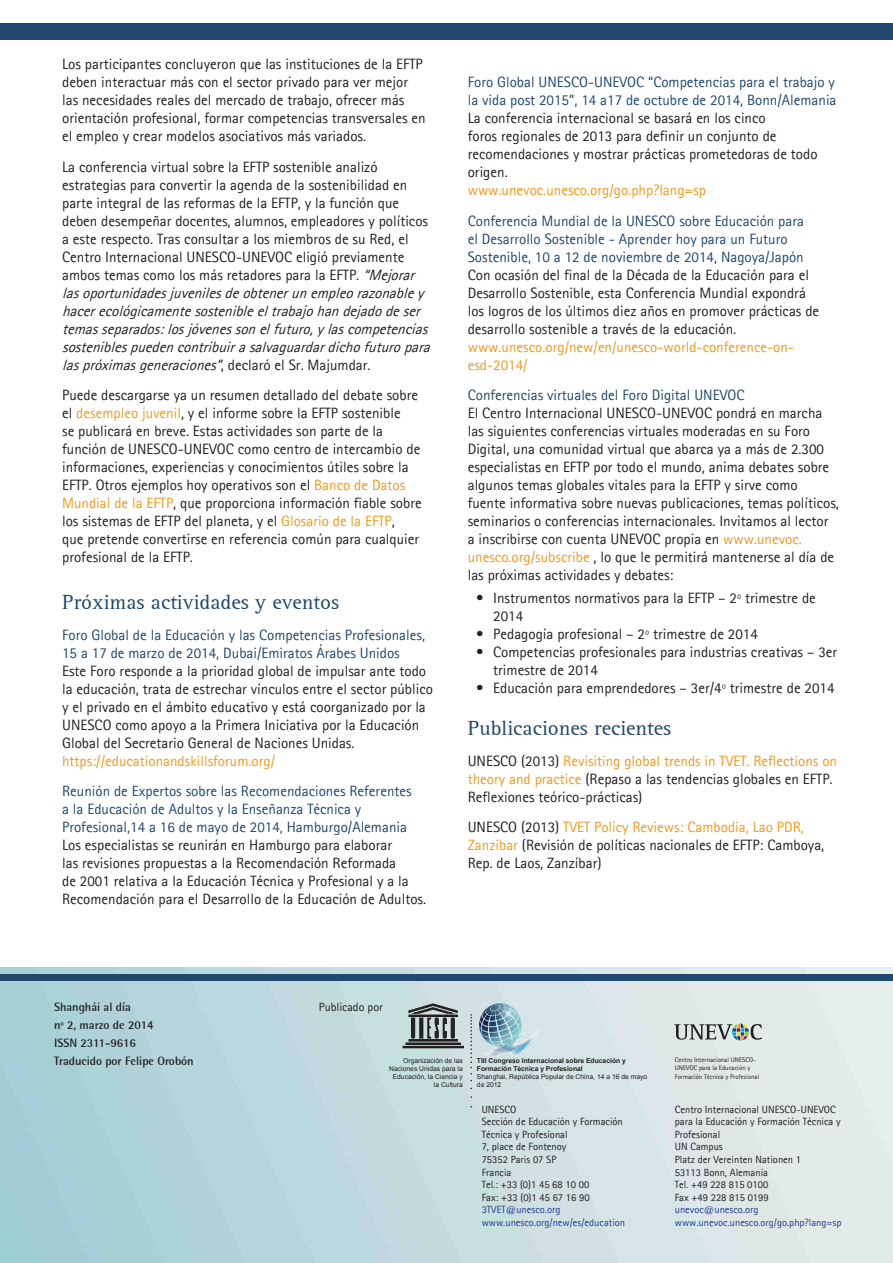
<style>
.page{position:relative;width:893px;height:1263px;background:#fff}
.page>*{position:absolute;margin:0;border:0;box-sizing:border-box;transform-origin:0 0}
.t1{font:21px "Rotis Serif";color:#21496f}
.Bulleted{font:15px/18px "Agfa Rotis Sans Serif";color:#231f20}
.t2{font:700 12px/18px "Rotis Semi Sans";color:#231f20}
.t3{font:12px "Agfa Rotis Sans Serif";color:#231f20}
.t4{font:10.5px/12.6px "Agfa Rotis Sans Serif";color:#231f20}
.t5{font:10.5px "Agfa Rotis Sans Serif";color:#253f8e}
.t6{font:700 6.75px/8.1px "Arial";color:#231f20}
.t7{font:6.75px/8.1px "Agfa Rotis Sans Serif";color:#231f20}
.t8{font:6.75px/8.1px "Arial";color:#231f20;text-align:right}
.s1{font-style:italic}
.s2{color:#f7971d}
.s3{color:#21496f}
.s4{font-weight:400}
</style>
<div class="page">
<img style="left:0;top:967px;width:893px;height:296px">
<div style="left:0;top:974px;width:893px;height:7px;background:#21496f"></div>
<div style="left:0;top:23px;width:893px;height:17px;background:#21496f"></div>
<svg style="left:470px;top:1014px;width:2px;height:60px"></svg>
<img style="left:472px;top:992px;width:66px;height:65px">
<div style="left:409px;top:1039px;width:48px;height:2px;border:1px solid #231f20"></div>
<div style="left:406px;top:1043px;width:54px;height:1px;border:1px solid #231f20"></div>
<div style="left:403px;top:1046px;width:60px;height:2px;border:1px solid #231f20"></div>
<svg style="left:409px;top:1004px;width:48px;height:34px"></svg>
<svg style="left:674px;top:1023px;width:88px;height:17px"></svg>
<p class="Bulleted" style="left:62px;top:55px;width:365px">Los participantes concluyeron que las instituciones de la EFTP deben interactuar más con el sector privado para ver mejor las necesidades reales del mercado de trabajo, ofrecer más orientación profesional, formar competencias transversales en el empleo y crear modelos asociativos más variados.</p>
<p class="Bulleted" style="left:62px;top:157px;width:374px">La conferencia virtual sobre la EFTP sostenible analizó estrategias para convertir la agenda de la sostenibilidad en parte integral de las reformas de la EFTP, y la función que deben desempeñar docentes, alumnos, empleadores y políticos a este respecto. Tras consultar a los miembros de su Red, el Centro Internacional UNESCO-UNEVOC eligió previamente ambos temas como los más retadores para la EFTP. <span class="s1">“Mejorar lasoportunidadesjuvenilesdeobtenerunempleorazonabley hacerecológicamentesostenibleeltrabajohandejadodeser temasseparados:losjóvenessonelfuturo,ylascompetencias sosteniblespuedencontribuirasalvaguardardichofuturopara laspróximasgeneraciones”</span>, d e c l a r ó e l S r . M a j u m d a r .</p>
<p class="Bulleted" style="left:62px;top:386px;width:361px">Puede descargarse ya un resumen detallado del debate sobre el <span class="s2">desempleo juvenil</span>, y el informe sobre la EFTP sostenible<br>se publicará en breve. Estas actividades son parte de la función de UNESCO-UNEVOC como centro de intercambio de informaciones, experiencias y conocimientos útiles sobre la EFTP. Otros ejemplos hoy operativos son el <span class="s2">Banco de Datos Mundial de la EFTP</span>, que proporciona información fiable sobre los sistemas de EFTP del planeta, y el <span class="s2">Glosario de la EFTP</span>,<br>que pretende convertirse en referencia común para cualquier profesional de la EFTP.</p>
<p class="t1" style="left:62px;top:590px;width:279px">Próximas actividades y eventos</p>
<p class="Bulleted" style="left:62px;top:625px;width:372px"><span class="s3">Foro Global de la Educación y las Competencias Profesionales, 15 a 17 de marzo de 2014, Dubai/Emiratos Árabes Unidos<br></span>Este Foro responde a la prioridad global de impulsar ante todo la educación, trata de estrechar vínculos entre el sector público y el privado en el ámbito educativo y está coorganizado por la UNESCO como apoyo a la Primera Iniciativa por la Educación Global del Secretario General de Naciones Unidas. <span class="s2">https://educationandskillsforum.org/</span></p>
<p class="Bulleted" style="left:62px;top:782px;width:366px"><span class="s3">Reunión de Expertos sobre las Recomendaciones Referentes<br>a la Educación de Adultos y la Enseñanza Técnica y Profesional,14 a 16 de mayo de 2014, Hamburgo/Alemania </span>Los especialistas se reunirán en Hamburgo para elaborar<br>las revisiones propuestas a la Recomendación Reformada<br>de 2001 relativa a la Educación Técnica y Profesional y a la Recomendación para el Desarrollo de la Educación de Adultos.</p>
<p class="Bulleted" style="left:468px;top:73px;width:370px"><span class="s3">Foro Global UNESCO-UNEVOC “Competencias para el trabajo y la vida post 2015”, 14 a17 de octubre de 2014, Bonn/Alemania </span>La conferencia internacional se basará en los cinco<br>foros regionales de 2013 para definir un conjunto de recomendaciones y mostrar prácticas prometedoras de todo origen.<br><span class="s2">www.unevoc.unesco.org/go.php?lang=sp</span></p>
<p class="Bulleted" style="left:468px;top:211px;width:353px"><span class="s3">Conferencia Mundial de la UNESCO sobre Educación para<br>el Desarrollo Sostenible - Aprender hoy para un Futuro Sostenible, 10 a 12 de noviembre de 2014, Nagoya/Japón </span>Con ocasión del final de la Década de la Educación para el Desarrollo Sostenible, esta Conferencia Mundial expondrá los logros de los últimos diez años en promover prácticas de desarrollo sostenible a través de la educación. <span class="s2">www.unesco.org/new/en/unesco-world-conference-on&shy;esd-2014/</span></p>
<p class="Bulleted" style="left:468px;top:386px;width:373px"><span class="s3">Conferencias virtuales del Foro Digital UNEVOC<br></span>El Centro Internacional UNESCO-UNEVOC pondrá en marcha las siguientes conferencias virtuales moderadas en su Foro Digital, una comunidad virtual que abarca ya a más de 2.300 especialistas en EFTP por todo el mundo, anima debates sobre algunos temas globales vitales para la EFTP y sirve como fuente informativa sobre nuevas publicaciones, temas políticos, seminarios o conferencias internacionales. Invitamos al lector a inscribirse con cuenta UNEVOC propia en <span class="s2">www.unevoc. unesco.org/subscribe</span> , lo que le permitirá mantenerse al día de las próximas actividades y debates:</p>
<p class="Bulleted" style="left:493px;top:588px;width:324px;text-indent:-17px">• Instrumentos normativos para la EFTP – 2º trimestre de<br>2014</p>
<p class="Bulleted" style="left:476px;top:624px;width:283px">• Pedagogía profesional – 2º trimestre de 2014</p>
<p class="Bulleted" style="left:493px;top:642px;width:346px;text-indent:-17px">• Competencias profesionales para industrias creativas – 3er trimestre de 2014</p>
<p class="Bulleted" style="left:476px;top:678px;width:360px">• Educación para emprendedores – 3er/4º trimestre de 2014</p>
<p class="t1" style="left:468px;top:716px;width:205px">Publicaciones recientes</p>
<p class="Bulleted" style="left:468px;top:751px;width:371px">UNESCO (2013) <span class="s2">Revisiting global trends in TVET. Reflections on theory and practice</span> (Repaso a las tendencias globales en EFTP.<br>Reflexiones teórico-prácticas)</p>
<p class="Bulleted" style="left:468px;top:818px;width:358px">UNESCO (2013) <span class="s2">TVET Policy Reviews: Cambodia, Lao PDR,<br>Zanzibar</span> (Revisión de políticas nacionales de EFTP: Camboya,<br>Rep. de Laos, Zanzíbar)</p>
<p class="t2" style="left:54px;top:998px;width:141px">Shanghái al día<br>nº 2, marzo de 2014<br>ISSN 2311-9616<br>Traducido por Felipe Orobón</p>
<p class="t3" style="left:319px;top:1000px;width:65px">Publicado por</p>
<p class="t8" style="left:389px;top:1056px;width:75px">Organización de las<br>Naciones Unidas para la<br>Educación, la Ciencia y la Cultura</p>
<p class="t7" style="left:675px;top:1056px;width:86px">Centro Internacional UNESCO-<br>UNEVOC para la Educación y<br>Formación Técnica y Profesional</p>
<p class="t6" style="left:477px;top:1056px;width:172px">TIII Congreso Internacional sobre Educación y Formación Técnica y Profesional<br><span class="s4">Shanghai, República Popular de China, 14 a 16 de mayo de 2012</span></p>
<p class="t4" style="left:482px;top:1102px;width:36px">UNESCO</p>
<p class="t4" style="left:482px;top:1115px;width:143px">Sección de Educación y Formación<br>Técnica y Profesional</p>
<p class="t4" style="left:482px;top:1140px;width:86px">7, place de Fontenoy</p>
<p class="t4" style="left:482px;top:1153px;width:76px">75352 Paris 07 SP</p>
<p class="t4" style="left:482px;top:1165px;width:109px">Francia<br>Tel.: +33 (0)1 45 68 10 00</p>
<p class="t4" style="left:482px;top:1191px;width:109px">Fax: +33 (0)1 45 67 16 90</p>
<p class="t5" style="left:482px;top:1203px;width:80px">3TVET@unesco.org</p>
<p class="t5" style="left:482px;top:1216px;width:145px">www.unesco.org/new/es/education</p>
<p class="t4" style="left:675px;top:1102px;width:167px">Centro Internacional UNESCO-UNEVOC para la Educación y Formación Técnica y<br>Profesional</p>
<p class="t4" style="left:675px;top:1140px;width:50px">UN Campus</p>
<p class="t4" style="left:675px;top:1153px;width:128px">Platz der Vereinten Nationen 1</p>
<p class="t4" style="left:675px;top:1165px;width:95px">53113 Bonn, Alemania</p>
<p class="t4" style="left:675px;top:1178px;width:95px">Tel. +49 228 815 0100</p>
<p class="t4" style="left:675px;top:1191px;width:95px">Fax +49 228 815 0199</p>
<p class="t5" style="left:675px;top:1203px;width:85px">unevoc@unesco.org</p>
<p class="t5" style="left:675px;top:1216px;width:168px">www.unevoc.unesco.org/go.php?lang=sp</p>
</div>
